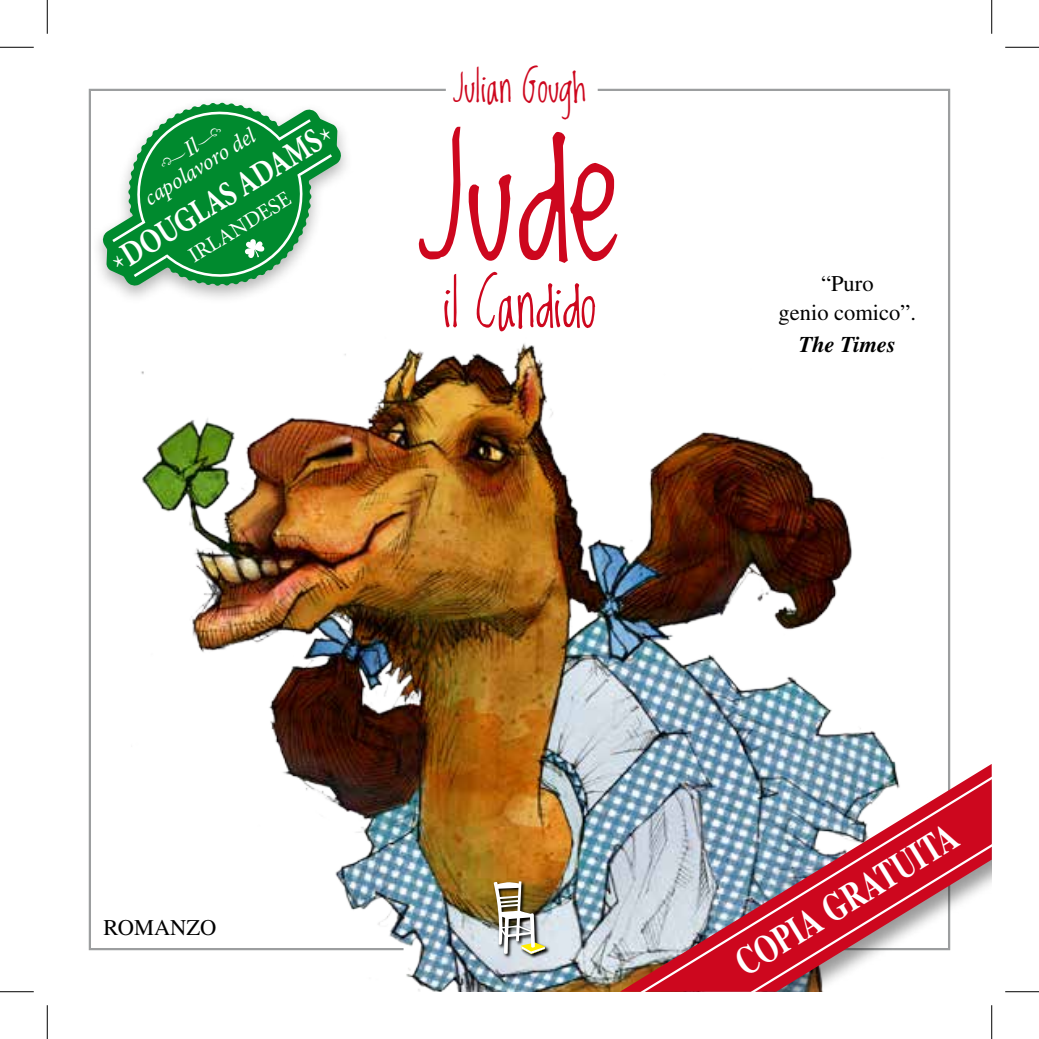
<style>
.page{position:relative;width:1039px;height:1039px;background:#fff}
.page>*{position:absolute;margin:0;border:0;box-sizing:border-box;transform-origin:0 0}
.t1{font:157.5px "Lovedbythe King";color:#cd071e}
.t2{font:54px "Lovedbythe King";color:#cd071e}
.t3{font:700 39.38px "Times";color:#fff;scale:.74 1}
.t4{font:36px "Lovedbythe King";color:#cd071e}
.t5{font:700 34.65px "Minion Pro";color:#fff;scale:.8 1}
.t6{font:22.5px/29.2px "Times";color:#000;text-align:center}
.t7{font:italic 22.5px "Minion Pro";color:#fff}
.t8{font:italic 700 22.5px "Times";color:#000}
.t9{font:22.5px "Type Embellishments One Let Plain";color:#fff}
.t10{font:22.05px "Minion Pro";color:#fff}
.s1{font-family:"Minion Pro";font-style:italic}
.s2{font-weight:400}
</style>
<div class="page">
<img style="left:406px;top:343px;width:189px;height:648px">
<img style="left:88px;top:88px;width:360px;height:863px">
<svg style="left:595px;top:88px;width:356px;height:611px"></svg>
<svg style="left:493px;top:880px;width:57px;height:79px"></svg>
<img style="left:493px;top:881px;width:52px;height:73px">
<div style="left:90px;top:96px;width:264px;height:209px;background:#fff"></div>
<svg style="left:102px;top:92px;width:240px;height:204px"></svg>
<img style="left:554px;top:704px;width:397px;height:287px">
<img style="left:585px;top:753px;width:406px;height:238px">
<hr style="left:0;top:47px;width:34px;height:1px;background:#000">
<hr style="left:1005px;top:47px;width:33px;height:1px;background:#000">
<hr style="left:0;top:991px;width:34px;height:1px;background:#000">
<hr style="left:1005px;top:991px;width:33px;height:1px;background:#000">
<hr style="left:47px;top:0;width:1px;height:34px;background:#000">
<hr style="left:47px;top:1005px;width:1px;height:33px;background:#000">
<hr style="left:991px;top:0;width:1px;height:34px;background:#000">
<hr style="left:991px;top:1005px;width:1px;height:33px;background:#000">
<p class="t9" style="left:156px;top:158px;width:72px;rotate:-32deg">i<span class="s1">Il</span>j</p>
<p class="t7" style="left:138px;top:187px;width:128px;rotate:-32deg">capolavoro del</p>
<h3 class="t5" style="left:101px;top:244px;width:319px;rotate:-32deg"><span class="s2">*</span>DOUGLAS ADAMS<span class="s2">*</span></h3>
<p class="t10" style="left:183px;top:244px;width:117px;rotate:-31deg">IRLANDESE</p>
<h3 class="t4" style="left:453px;top:68px;width:135px">Julian Gough</h3>
<h1 class="t1" style="left:416px;top:113px;width:208px">Jude</h1>
<h2 class="t2" style="left:443px;top:277px;width:155px">il Candido</h2>
<p class="t6" style="left:778px;top:268px;width:139px">“Puro<br>genio comico”.</p>
<p class="t8" style="left:798px;top:331px;width:99px">The Times</p>
<p class="t6" style="left:104px;top:913px;width:114px">ROMANZO</p>
<h3 class="t3" style="left:726px;top:946px;width:344px;rotate:-32deg">COPIA GRATUITA</h3>
</div>
